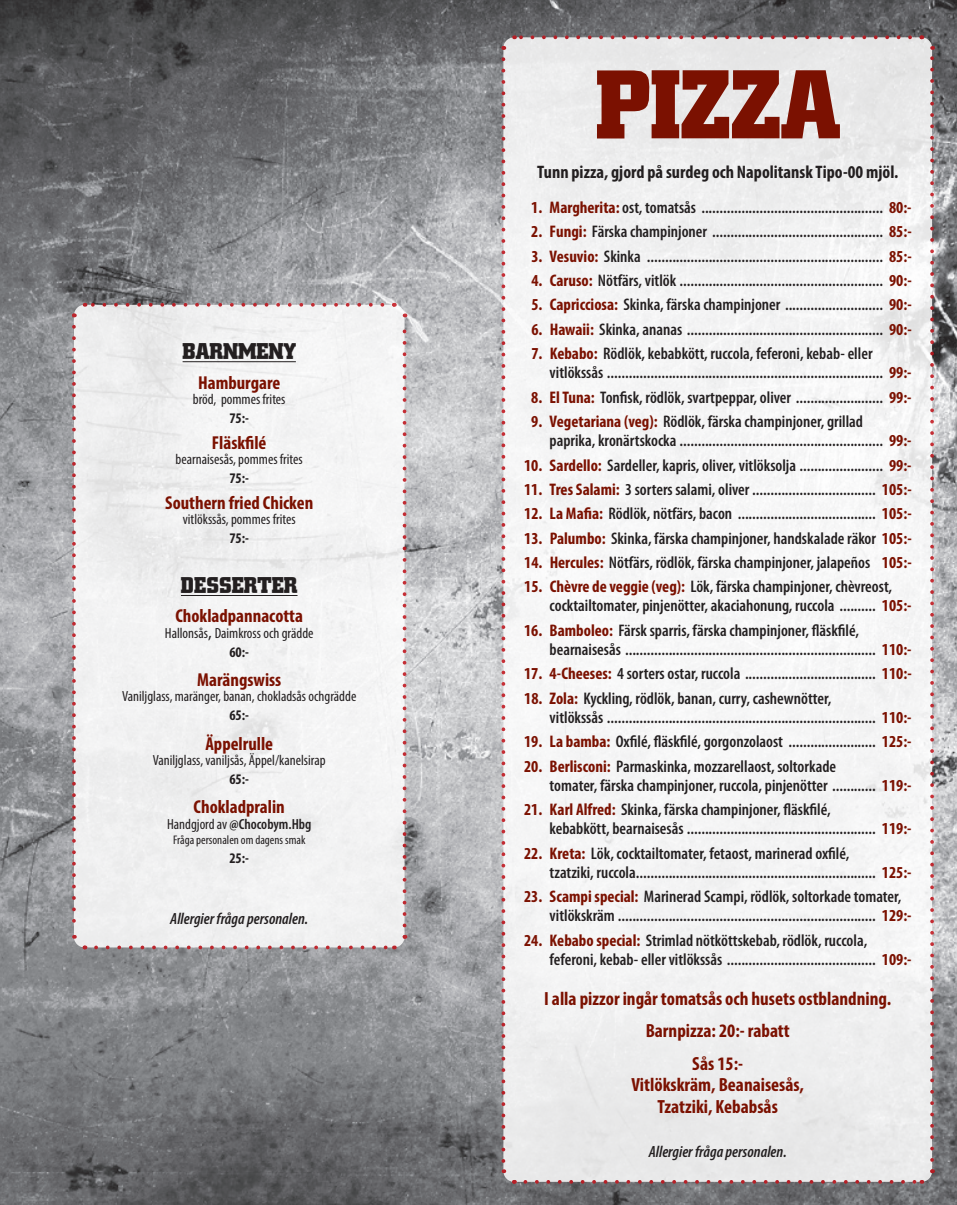
<style>
.page{position:relative;width:957px;height:1205px;background:#fff}
.page>*{position:absolute;margin:0;border:0;box-sizing:border-box;transform-origin:0 0}
.t1{font:91.25px "City F";color:#7b1101}
.t2{font:21.25px "City F";color:#231f20}
.t3{font:700 condensed 19.12px/32.5px "Myriad Pro";color:#7b1101;text-align:center}
.t4{font:700 condensed 18.75px "Myriad Pro";color:#7b1101}
.t5{font:700 condensed 18.12px "Myriad Pro";color:#231f20}
.t6{font:600 condensed 16.88px/19.2px "Myriad Pro";color:#231f20}
.t7{font:italic 600 condensed 16.25px "Myriad Pro";color:#231f20}
.t8{font:condensed 14.75px/18.9px "Myriad Pro";color:#231f20;text-align:center}
.t9{font:700 condensed 14.75px "Myriad Pro";color:#231f20}
.t10{font:600 condensed 14.75px "Myriad Pro";color:#231f20}
.t11{font:condensed 12.5px "Myriad Pro";color:#231f20}
.s1{font-size:18.75px}
.s2{font-weight:700}
.s3{font-weight:400}
.s4{font-weight:700;color:#7b1101}
</style>
<div class="page">
<img style="left:0;top:0;width:957px;height:1205px">
<div style="left:74px;top:305px;width:330px;height:642px;background:#f2f2f2;border-radius:11px"></div>
<svg style="left:96px;top:945px;width:292px;height:4px"></svg>
<svg style="left:72px;top:327px;width:16px;height:623px"></svg>
<svg style="left:394px;top:933px;width:14px;height:16px"></svg>
<svg style="left:390px;top:302px;width:17px;height:623px"></svg>
<svg style="left:71px;top:303px;width:311px;height:16px"></svg>
<div style="left:503px;top:37px;width:429px;height:1145px;background:#f3f4f4;border-radius:11px"></div>
<svg style="left:525px;top:1180px;width:390px;height:3px"></svg>
<svg style="left:501px;top:59px;width:17px;height:1126px"></svg>
<svg style="left:921px;top:1167px;width:14px;height:17px"></svg>
<svg style="left:917px;top:34px;width:17px;height:1126px"></svg>
<svg style="left:500px;top:35px;width:410px;height:17px"></svg>
<hr style="left:183px;top:361px;width:113px;height:1px;background:#231f20">
<hr style="left:181px;top:595px;width:116px;height:1px;background:#231f20">
<p class="t2" style="left:183px;top:339px;width:115px">BARNMENY</p>
<p class="t4" style="left:198px;top:371px;width:84px">Hamburgare</p>
<p class="t8" style="left:193px;top:389px;width:94px">bröd, pommes frites</p>
<p class="t9" style="left:229px;top:409px;width:21px">75:-</p>
<p class="t4" style="left:212px;top:431px;width:56px">Fläskfilé</p>
<p class="t8" style="left:176px;top:449px;width:129px">bearnaisesås, pommes frites</p>
<p class="t9" style="left:229px;top:469px;width:21px">75:-</p>
<p class="t4" style="left:165px;top:491px;width:150px">Southern fried Chicken</p>
<p class="t8" style="left:183px;top:509px;width:114px">vitlökssås, pommes frites</p>
<p class="t9" style="left:229px;top:529px;width:21px">75:-</p>
<p class="t2" style="left:181px;top:573px;width:118px">DESSERTER</p>
<p class="t4" style="left:175px;top:604px;width:129px">Chokladpannacotta</p>
<p class="t8" style="left:165px;top:623px;width:150px">Hallonsås<span class="s1">,</span> Daimkross och grädde<br><span class="s2">60:-</span></p>
<p class="t4" style="left:197px;top:668px;width:86px">Marängswiss</p>
<p class="t8" style="left:122px;top:687px;width:236px">Vaniljglass, maränger, banan, chokladsås ochgrädde</p>
<p class="t9" style="left:229px;top:706px;width:21px">65:-</p>
<p class="t4" style="left:205px;top:732px;width:69px">Äppelrulle</p>
<p class="t8" style="left:153px;top:750px;width:174px">Vaniljglass, vaniljsås, Äppel/kanelsirap</p>
<p class="t9" style="left:229px;top:769px;width:21px">65:-</p>
<p class="t4" style="left:194px;top:795px;width:93px">Chokladpralin</p>
<p class="t10" style="left:167px;top:815px;width:146px"><span class="s3">Handgjord av</span> <span class="s2">@</span>Chocobym.Hbg</p>
<p class="t11" style="left:173px;top:832px;width:134px">Fråga personalen om dagens smak</p>
<p class="t9" style="left:229px;top:848px;width:21px">25:-</p>
<p class="t7" style="left:170px;top:910px;width:140px">Allergier fråga personalen.</p>
<h1 class="t1" style="left:596px;top:51px;width:246px">PIZZA</h1>
<p class="t5" style="left:537px;top:160px;width:363px">Tunn pizza, gjord på surdeg och Napolitansk Tipo-00 mjöl.</p>
<p class="t6" style="left:531px;top:198px;width:382px"><span class="s4">1. Margherita:</span> ost, tomatsås .................................................. <span class="s4">80:-</span></p>
<p class="t6" style="left:531px;top:222px;width:382px"><span class="s4">2. Fungi:</span> Färska champinjoner ............................................... <span class="s4">85:-</span></p>
<p class="t6" style="left:531px;top:247px;width:382px"><span class="s4">3. Vesuvio:</span> Skinka ................................................................. <span class="s4">85:-</span></p>
<p class="t6" style="left:531px;top:271px;width:382px"><span class="s4">4. Caruso:</span> Nötfärs, vitlök ........................................................ <span class="s4">90:-</span></p>
<p class="t6" style="left:531px;top:295px;width:382px"><span class="s4">5. Capricciosa:</span> Skinka, färska champinjoner ........................... <span class="s4">90:-</span></p>
<p class="t6" style="left:531px;top:320px;width:382px"><span class="s4">6. Hawaii:</span> Skinka, ananas ...................................................... <span class="s4">90:-</span></p>
<p class="t6" style="left:549px;top:344px;width:363px;text-indent:-18px"><span class="s4">7. Kebabo:</span> Rödlök, kebabkött, ruccola, feferoni, kebab- eller vitlökssås ............................................................................ <span class="s4">99:-</span></p>
<p class="t6" style="left:531px;top:388px;width:382px"><span class="s4">8. El Tuna:</span> Tonfisk, rödlök, svartpeppar, oliver ........................ <span class="s4">99:-</span></p>
<p class="t6" style="left:549px;top:412px;width:363px;text-indent:-18px"><span class="s4">9. Vegetariana (veg):</span> Rödlök, färska champinjoner, grillad paprika, kronärtskocka ........................................................ <span class="s4">99:-</span></p>
<p class="t6" style="left:524px;top:456px;width:389px"><span class="s4">10. Sardello:</span> Sardeller, kapris, oliver, vitlöksolja ....................... <span class="s4">99:-</span></p>
<p class="t6" style="left:524px;top:480px;width:389px"><span class="s4">11. Tres Salami:</span> 3 sorters salami, oliver .................................. <span class="s4">105:-</span></p>
<p class="t6" style="left:524px;top:504px;width:389px"><span class="s4">12. La Mafia:</span> Rödlök, nötfärs, bacon ...................................... <span class="s4">105:-</span></p>
<p class="t6" style="left:524px;top:529px;width:389px"><span class="s4">13. Palumbo:</span> Skinka, färska champinjoner, handskalade räkor <span class="s4">105:-</span></p>
<p class="t6" style="left:524px;top:553px;width:389px"><span class="s4">14. Hercules:</span> Nötfärs, rödlök, färska champinjoner, jalapeños <span class="s4">105:-</span></p>
<p class="t6" style="left:549px;top:577px;width:363px;text-indent:-25px"><span class="s4">15. Chèvre de veggie (veg):</span> Lök, färska champinjoner, chèvreost, cocktailtomater, pinjenötter, akaciahonung, ruccola .......... <span class="s4">105:-</span></p>
<p class="t6" style="left:549px;top:621px;width:363px;text-indent:-25px"><span class="s4">16. Bamboleo:</span> Färsk sparris, färska champinjoner, fläskfilé, bearnaisesås ..................................................................... <span class="s4">110:-</span></p>
<p class="t6" style="left:524px;top:664px;width:389px"><span class="s4">17. 4-Cheeses:</span> 4 sorters ostar, ruccola .................................... <span class="s4">110:-</span></p>
<p class="t6" style="left:549px;top:689px;width:363px;text-indent:-25px"><span class="s4">18. Zola:</span> Kyckling, rödlök, banan, curry, cashewnötter,<br>vitlökssås .......................................................................... <span class="s4">110:-</span></p>
<p class="t6" style="left:524px;top:732px;width:389px"><span class="s4">19. La bamba:</span> Oxfilé, fläskfilé, gorgonzolaost ........................ <span class="s4">125:-</span></p>
<p class="t6" style="left:549px;top:756px;width:363px;text-indent:-25px"><span class="s4">20. Berlisconi:</span> Parmaskinka, mozzarellaost, soltorkade<br>tomater, färska champinjoner, ruccola, pinjenötter ............ <span class="s4">119:-</span></p>
<p class="t6" style="left:549px;top:800px;width:363px;text-indent:-25px"><span class="s4">21. Karl Alfred:</span> Skinka, färska champinjoner, fläskfilé,<br>kebabkött, bearnaisesås .................................................... <span class="s4">119:-</span></p>
<p class="t6" style="left:549px;top:844px;width:363px;text-indent:-25px"><span class="s4">22. Kreta:</span> Lök, cocktailtomater, fetaost, marinerad oxfilé,<br>tzatziki, ruccola.................................................................. <span class="s4">125:-</span></p>
<p class="t6" style="left:549px;top:887px;width:363px;text-indent:-25px"><span class="s4">23. Scampi special:</span> Marinerad Scampi, rödlök, soltorkade tomater, vitlökskräm ....................................................................... <span class="s4">129:-</span></p>
<p class="t6" style="left:549px;top:931px;width:363px;text-indent:-25px"><span class="s4">24. Kebabo special:</span> Strimlad nötköttskebab, rödlök, ruccola, feferoni, kebab- eller vitlökssås ......................................... <span class="s4">109:-</span></p>
<p class="t3" style="left:544px;top:982px;width:349px">I alla pizzor ingår tomatsås och husets ostblandning.<br>Barnpizza: 20:- rabatt<br>Sås 15:-</p>
<p class="t3" style="left:631px;top:1074px;width:174px;line-height:21.6px">Vitlökskräm, Beanaisesås,<br>Tzatziki, Kebabsås</p>
<p class="t7" style="left:648px;top:1142px;width:140px">Allergier fråga personalen.</p>
</div>
